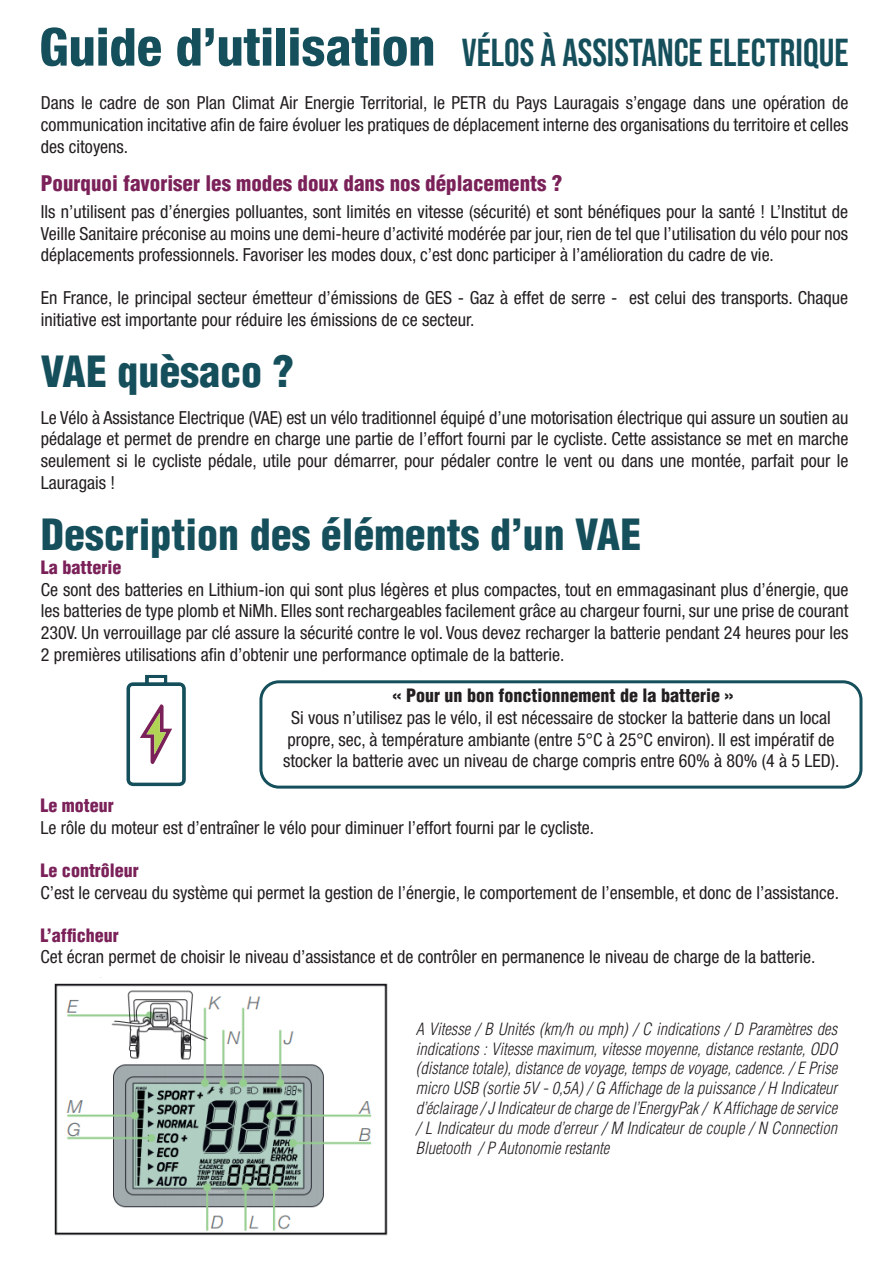
<style>
.page{position:relative;width:893px;height:1263px;background:#fff}
.page>*{position:absolute;margin:0;border:0;box-sizing:border-box;transform-origin:0 0}
.t1{font:900 condensed 42px "Helvetica LT Std";color:#154f5b}
.t2{font:39px "Bebas Neue";color:#154f5b}
.t3{font:900 condensed 21px "Helvetica LT Std";color:#7b2159}
.t4{font:italic condensed 18px/21.6px "Helvetica Neue 57";color:#231f20;text-align:justify}
.t5{font:900 condensed 18px "Helvetica LT Std";color:#7b2159}
.t6{font:900 condensed 18px "Helvetica LT Std";color:#231f20}
.t7{font:italic 300 condensed 16.5px/19.8px "Helvetica LT Std";color:#231f20;text-align:justify}
.s1{font-family:"Helvetica Neue";font-weight:800;font-stretch:condensed;font-size:52.5px}
</style>
<div class="page">
<img style="left:54px;top:983px;width:334px;height:253px">
<svg style="left:126px;top:675px;width:60px;height:111px"></svg>
<div style="left:259px;top:680px;width:603px;height:109px;border:3px solid #154f5b;border-radius:18px"></div>
<h2 class="t2" style="left:39px;top:30px;width:811px"><span class="s1">Guide d’utilisation</span> VÉLOS À ASSISTANCE ELECTRIQUE</h2>
<p class="t4" style="left:41px;top:92px;width:809px">Dans le cadre de son Plan Climat Air Energie Territorial, le PETR du Pays Lauragais s’engage dans une opération de communication incitative afin de faire évoluer les pratiques de déplacement interne des organisations du territoire et celles des citoyens.</p>
<p class="t3" style="left:41px;top:170px;width:523px">Pourquoi favoriser les modes doux dans nos déplacements ?</p>
<p class="t4" style="left:41px;top:201px;width:809px">Ils n’utilisent pas d’énergies polluantes, sont limités en vitesse (sécurité) et sont bénéfiques pour la santé ! L’Institut de Veille Sanitaire préconise au moins une demi-heure d’activité modérée par jour, rien de tel que l’utilisation du vélo pour nos déplacements professionnels. Favoriser les modes doux, c’est donc participer à l’amélioration du cadre de vie.</p>
<p class="t4" style="left:41px;top:287px;width:809px">En France, le principal secteur émetteur d’émissions de GES - Gaz à effet de serre - est celui des transports. Chaque initiative est importante pour réduire les émissions de ce secteur.</p>
<h1 class="t1" style="left:41px;top:345px;width:254px">VAE quèsaco ?</h1>
<p class="t4" style="left:41px;top:406px;width:809px">Le Vélo à Assistance Electrique (VAE) est un vélo traditionnel équipé d’une motorisation électrique qui assure un soutien au pédalage et permet de prendre en charge une partie de l’effort fourni par le cycliste. Cette assistance se met en marche seulement si le cycliste pédale, utile pour démarrer, pour pédaler contre le vent ou dans une montée, parfait pour le Lauragais !</p>
<h1 class="t1" style="left:41px;top:508px;width:602px">Description des éléments d’un VAE</h1>
<p class="t5" style="left:41px;top:556px;width:82px">La batterie</p>
<p class="t4" style="left:41px;top:578px;width:809px">Ce sont des batteries en Lithium-ion qui sont plus légères et plus compactes, tout en emmagasinant plus d’énergie, que les batteries de type plomb et NiMh. Elles sont rechargeables facilement grâce au chargeur fourni, sur une prise de courant 230V. Un verrouillage par clé assure la sécurité contre le vol. Vous devez recharger la batterie pendant 24 heures pour les 2 premières utilisations afin d’obtenir une performance optimale de la batterie.</p>
<p class="t6" style="left:393px;top:684px;width:342px">« Pour un bon fonctionnement de la batterie »</p>
<p class="t4" style="left:283px;top:707px;width:558px;text-align:center">Si vous n’utilisez pas le vélo, il est nécessaire de stocker la batterie dans un local propre, sec, à température ambiante (entre 5°C à 25°C environ). Il est impératif de stocker la batterie avec un niveau de charge compris entre 60% à 80% (4 à 5 LED).</p>
<p class="t5" style="left:41px;top:794px;width:75px">Le moteur</p>
<p class="t4" style="left:41px;top:816px;width:555px">Le rôle du moteur est d’entraîner le vélo pour diminuer l’effort fourni par le cycliste.</p>
<p class="t5" style="left:41px;top:859px;width:100px">Le contrôleur</p>
<p class="t4" style="left:41px;top:881px;width:800px">C’est le cerveau du système qui permet la gestion de l’énergie, le comportement de l’ensemble, et donc de l’assistance.</p>
<p class="t5" style="left:41px;top:924px;width:80px">L’afficheur</p>
<p class="t4" style="left:41px;top:946px;width:776px">Cet écran permet de choisir le niveau d’assistance et de contrôler en permanence le niveau de charge de la batterie.</p>
<p class="t7" style="left:416px;top:1019px;width:423px">A Vitesse / B Unités (km/h ou mph) / C indications / D Paramètres des indications : Vitesse maximum, vitesse moyenne, distance restante, ODO (distance totale), distance de voyage, temps de voyage, cadence. / E Prise micro USB (sortie 5V - 0,5A) / G Affichage de la puissance / H Indicateur d’éclairage / J Indicateur de charge de l’EnergyPak / K Affichage de service / L Indicateur du mode d’erreur / M Indicateur de couple / N Connection Bluetooth / P Autonomie restante</p>
</div>
